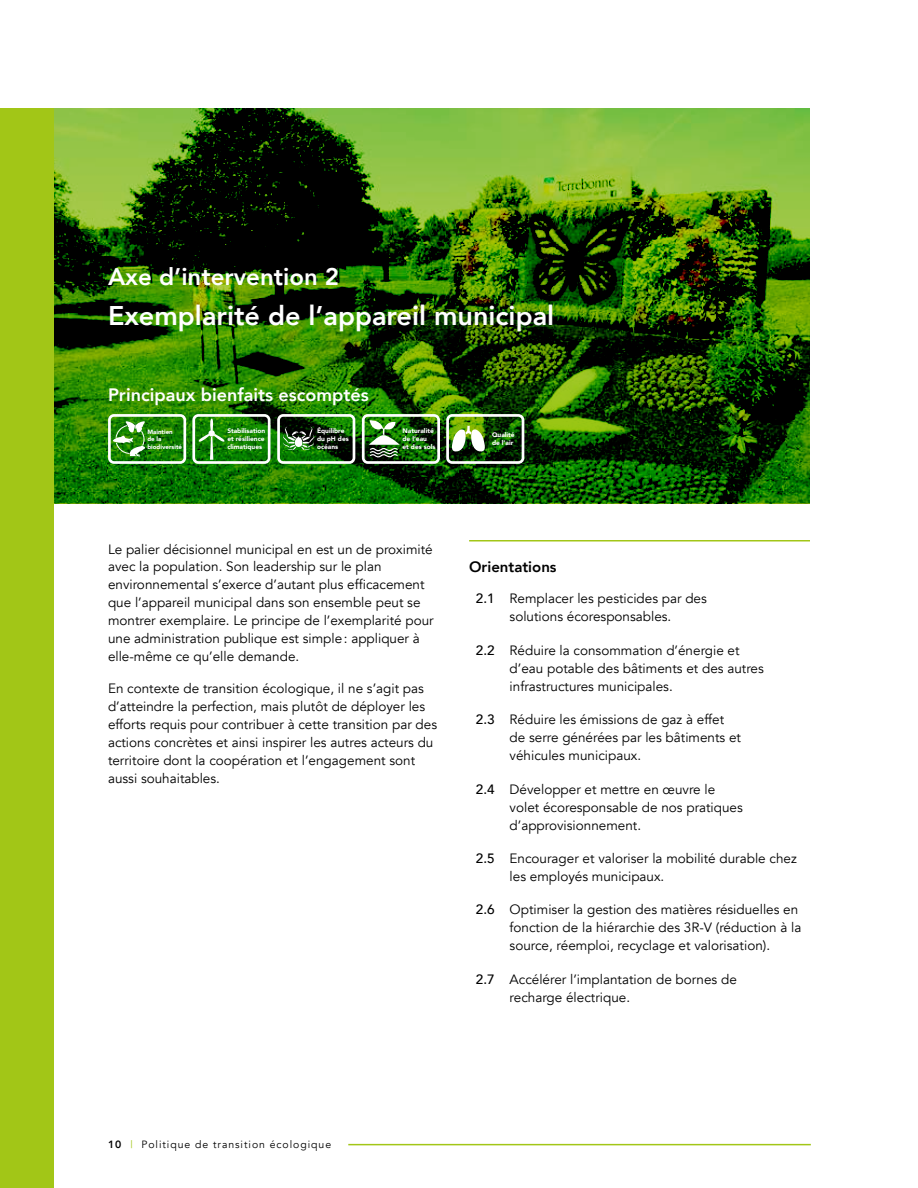
<style>
.page{position:relative;width:918px;height:1188px;background:#fff}
.page>*{position:absolute;margin:0;border:0;box-sizing:border-box;transform-origin:0 0}
.t1{font:800 27px "Avenir";color:#fff}
.t2{font:800 24px "Avenir";color:#fff}
.t3{font:800 18px "Avenir";color:#fff}
.t4{font:800 15px "Avenir";color:#000}
.t5{font:13.5px/18px "Avenir";color:#000}
.t6{font:10.5px "Avenir";letter-spacing:.09em;color:#000}
.t7{font:900 6.6px/7.8px "Avenir";color:#fff}
.t8{font:900 6.15px/7.4px "Avenir";color:#fff}
.s1{font-weight:500}
.s2{font-weight:800}
.s3{color:#a2c617}
</style>
<div class="page">
<div style="left:0;top:108px;width:54px;height:1080px;background:#a2c617"></div>
<hr style="left:348px;top:1144px;width:463px;height:1px;background:#a2c617">
<img style="left:54px;top:108px;width:756px;height:144px">
<svg style="left:54px;top:252px;width:756px;height:251px;background:#1b5300"></svg>
<hr style="left:469px;top:540px;width:341px;height:2px;background:#a2c617">
<div style="left:108px;top:414px;width:78px;height:50px;border:3px solid #fff;border-radius:5px"></div>
<svg style="left:111px;top:421px;width:36px;height:36px"></svg>
<div style="left:193px;top:414px;width:78px;height:50px;border:3px solid #fff;border-radius:5px"></div>
<svg style="left:198px;top:418px;width:27px;height:42px"></svg>
<div style="left:362px;top:414px;width:78px;height:50px;border:3px solid #fff;border-radius:5px"></div>
<svg style="left:369px;top:419px;width:31px;height:40px"></svg>
<div style="left:446px;top:414px;width:78px;height:50px;border:3px solid #fff;border-radius:5px"></div>
<svg style="left:451px;top:425px;width:35px;height:28px"></svg>
<div style="left:277px;top:414px;width:78px;height:50px;border:3px solid #fff;border-radius:5px"></div>
<svg style="left:283px;top:426px;width:32px;height:24px"></svg>
<h2 class="t2" style="left:108px;top:258px;width:233px">Axe d’intervention 2</h2>
<h1 class="t1" style="left:108px;top:294px;width:448px">Exemplarité de l’appareil municipal</h1>
<h3 class="t3" style="left:108px;top:381px;width:262px">Principaux bienfaits escomptés</h3>
<p class="t8" style="left:147px;top:428px;width:36px">Maintien<br>de la biodiversité</p>
<p class="t7" style="left:227px;top:427px;width:39px;text-align:justify">Stabilisation et résilience climatiques</p>
<p class="t7" style="left:403px;top:427px;width:35px">Naturalité de l’eau<br>et des sols</p>
<p class="t7" style="left:492px;top:431px;width:24px">Qualité de l’air</p>
<p class="t7" style="left:317px;top:427px;width:33px">Équilibre du pH des océans</p>
<p class="t5" style="left:108px;top:540px;width:327px">Le palier décisionnel municipal en est un de proximité avec la population. Son leadership sur le plan environnemental s’exerce d’autant plus efficacement que l’appareil municipal dans son ensemble peut se montrer exemplaire. Le principe de l’exemplarité pour une administration publique est simple: appliquer à elle-même ce qu’elle demande.</p>
<p class="t5" style="left:108px;top:680px;width:331px">En contexte de transition écologique, il ne s’agit pas d’atteindre la perfection, mais plutôt de déployer les efforts requis pour contribuer à cette transition par des actions concrètes et ainsi inspirer les autres acteurs du territoire dont la coopération et l’engagement sont aussi souhaitables.</p>
<p class="t4" style="left:469px;top:555px;width:89px">Orientations</p>
<p class="t5" style="left:476px;top:590px;width:232px;text-align:center"><span class="s1">2.1</span> Remplacer les pesticides par des solutions écoresponsables.</p>
<p class="t5" style="left:510px;top:641px;width:256px;text-indent:-34px"><span class="s1">2.2</span> Réduire la consommation d’énergie et d’eau potable des bâtiments et des autres infrastructures municipales.</p>
<p class="t5" style="left:510px;top:711px;width:233px;text-indent:-34px"><span class="s1">2.3</span> Réduire les émissions de gaz à effet de serre générées par les bâtiments et véhicules municipaux.</p>
<p class="t5" style="left:510px;top:780px;width:235px;text-indent:-34px"><span class="s1">2.4</span> Développer et mettre en œuvre le volet écoresponsable de nos pratiques d’approvisionnement.</p>
<p class="t5" style="left:510px;top:850px;width:289px;text-indent:-34px"><span class="s1">2.5</span> Encourager et valoriser la mobilité durable chez les employés municipaux.</p>
<p class="t5" style="left:510px;top:901px;width:293px;text-indent:-34px"><span class="s1">2.6</span> Optimiser la gestion des matières résiduelles en fonction de la hiérarchie des 3R-V (réduction à la source, réemploi, recyclage et valorisation).</p>
<p class="t5" style="left:510px;top:970px;width:229px;text-indent:-34px"><span class="s1">2.7</span> Accélérer l’implantation de bornes de recharge électrique.</p>
<p class="t6" style="left:108px;top:1138px;width:225px"><span class="s2">10</span> <span class="s3">|</span> Politique de transition écologique</p>
</div>
